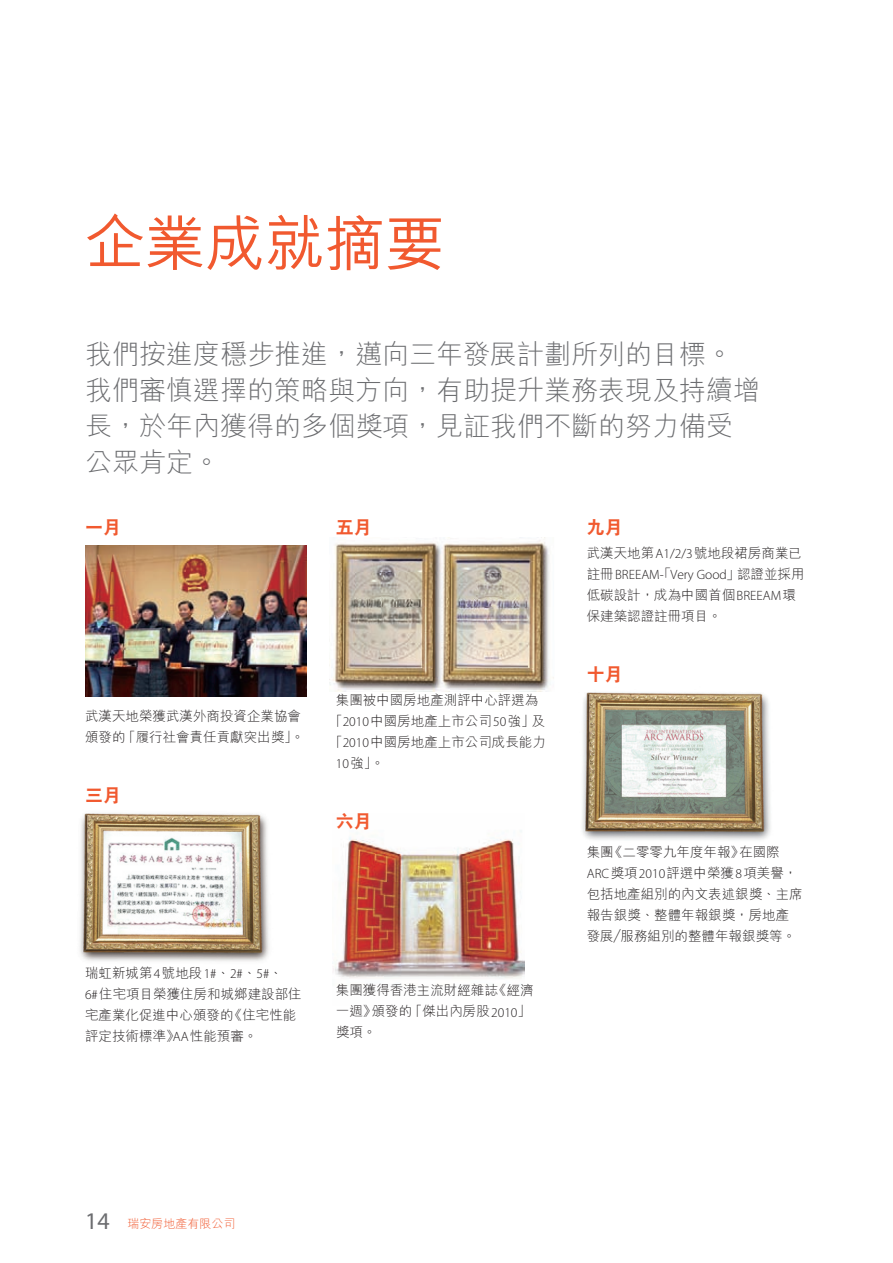
<style>
.page{position:relative;width:893px;height:1263px;background:#fff}
.page>*{position:absolute;margin:0;border:0;box-sizing:border-box;transform-origin:0 0}
.t1{font:500 60px "M Hei HK";color:#f1592f}
.t2{font:300 27px/36px "M Hei HK";color:#6c6d70}
.t3{font:24px "Myriad Pro";color:#6c6d70}
.t4{font:800 18px "C Hei 2 HK";color:#f1592f}
.t5{font:300 13.5px/21px "M Hei HK";color:#231f20}
.t6{font:300 13.5px "Myriad Pro";color:#231f20}
.t7{font:300 12px "M Hei HK";color:#f1592f}
.s1{font-family:"Myriad Pro"}
.s2{font-family:"M Hei HK"}
.s3{font-family:"Koz Min Pro";font-weight:400}
</style>
<div class="page">
<img style="left:85px;top:546px;width:221px;height:151px">
<img style="left:329px;top:540px;width:225px;height:151px">
<img style="left:333px;top:831px;width:192px;height:148px">
<img style="left:80px;top:813px;width:189px;height:148px">
<img style="left:582px;top:692px;width:189px;height:148px">
<h1 class="t1" style="left:85px;top:200px;width:361px">企業成就摘要</h1>
<h2 class="t2" style="left:85px;top:335px;width:676px">我們按進度穩步推進，邁向三年發展計劃所列的目標。我們審慎選擇的策略與方向，有助提升業務表現及持續增長，於年內獲得的多個獎項，見証我們不斷的努力備受公眾肯定。</h2>
<h3 class="t4" style="left:85px;top:515px;width:37px">一月</h3>
<h3 class="t4" style="left:336px;top:515px;width:37px">五月</h3>
<p class="t5" style="left:85px;top:705px;width:221px">武漢天地榮獲武漢外商投資企業協會頒發的「履行社會責任貢獻突出獎」。</p>
<h3 class="t4" style="left:85px;top:784px;width:37px">三月</h3>
<p class="t5" style="left:336px;top:689px;width:204px">集團被中國房地產測評中心評選為</p>
<p class="t5" style="left:329px;top:710px;width:217px">「<span class="s1">2010</span>中國房地產上市公司<span class="s1">50</span>強」及</p>
<p class="t5" style="left:329px;top:731px;width:218px">「<span class="s1">2010</span>中國房地產上市公司成長能力</p>
<p class="t5" style="left:336px;top:752px;width:50px"><span class="s1">10</span>強」。</p>
<h3 class="t4" style="left:336px;top:810px;width:37px">六月</h3>
<p class="t5" style="left:85px;top:962px;width:218px">瑞虹新城第<span class="s1">4</span>號地段<span class="s1">1#</span>、<span class="s1">2#</span>、<span class="s1">5#</span>、<br><span class="s1">6#</span>住宅項目榮獲住房和城鄉建設部住宅產業化促進中心頒發的《住宅性能評定技術標準》<span class="s1">AA</span>性能預審。</p>
<p class="t5" style="left:336px;top:979px;width:199px">集團獲得香港主流財經雜誌《經濟一週》頒發的「傑出內房股<span class="s1">2010</span>」獎項。</p>
<h3 class="t4" style="left:587px;top:515px;width:37px">九月</h3>
<p class="t5" style="left:587px;top:542px;width:217px">武漢天地第<span class="s1">A1/2/3</span>號地段裙房商業已</p>
<p class="t6" style="left:587px;top:566px;width:219px"><span class="s2">註冊</span>BREEAM<span class="s3">「</span>- Very Good<span class="s3">」</span><span class="s2">認證並採用</span></p>
<p class="t5" style="left:587px;top:584px;width:211px">低碳設計，成為中國首個<span class="s1">BREEAM</span>環保建築認證註冊項目。</p>
<h3 class="t4" style="left:587px;top:662px;width:37px">十月</h3>
<p class="t5" style="left:587px;top:841px;width:217px">集團《二零零九年度年報》在國際<br><span class="s1">ARC</span>獎項<span class="s1">2010</span>評選中榮獲<span class="s1">8</span>項美譽，包括地產組別的內文表述銀獎、主席報告銀獎、整體年報銀獎，房地產發展／服務組別的整體年報銀獎等。</p>
<h3 class="t3" style="left:85px;top:1206px;width:12px">14</h3>
<p class="t7" style="left:128px;top:1215px;width:109px">瑞安房地產有限公司</p>
</div>
